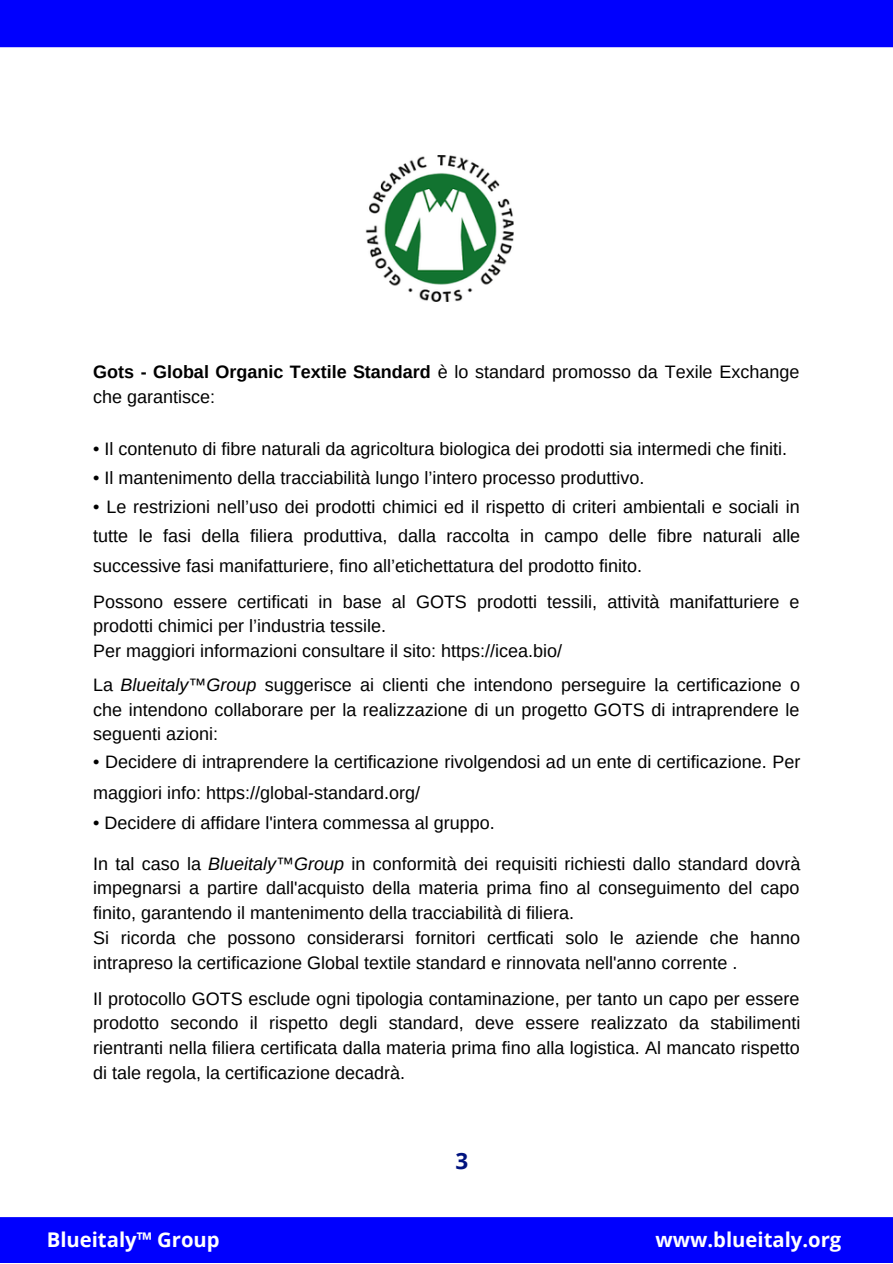
<style>
.page{position:relative;width:893px;height:1264px;background:#fff}
.page>*{position:absolute;margin:0;border:0;box-sizing:border-box;transform-origin:0 0}
.t1{font:700 22.5px "Open Sans";color:#00137f}
.t2{font:700 20.25px "Open Sans";color:#fff}
.t3{font:18px/24.8px "Arimo";color:#000}
.s1{font-weight:700}
.s2{font-style:italic}
</style>
<div class="page">
<div style="left:0;top:0;width:892px;height:47px;background:#0000fe"></div>
<div style="left:0;top:1217px;width:892px;height:45px;background:#0000fe"></div>
<img style="left:365px;top:155px;width:148px;height:147px">
<p class="t3" style="left:93px;top:359px;width:707px"><span class="s1">Gots - Global Organic Textile Standard</span> è lo standard promosso da Texile Exchange che garantisce:</p>
<p class="t3" style="left:93px;top:436px;width:695px">• Il contenuto di fibre naturali da agricoltura biologica dei prodotti sia intermedi che finiti.</p>
<p class="t3" style="left:93px;top:465px;width:552px">• Il mantenimento della tracciabilità lungo l’intero processo produttivo.</p>
<p class="t3" style="left:93px;top:492px;width:708px;line-height:29.2px;text-align:justify">• Le restrizioni nell’uso dei prodotti chimici ed il rispetto di criteri ambientali e sociali in tutte le fasi della filiera produttiva, dalla raccolta in campo delle fibre naturali alle successive fasi manifatturiere, fino all’etichettatura del prodotto finito.</p>
<p class="t3" style="left:93px;top:589px;width:707px">Possono essere certificati in base al GOTS prodotti tessili, attività manifatturiere e prodotti chimici per l’industria tessile.<br>Per maggiori informazioni consultare il sito: https://icea.bio/</p>
<p class="t3" style="left:93px;top:672px;width:708px;text-align:justify">La <span class="s2">Blueitaly™Group</span> suggerisce ai clienti che intendono perseguire la certificazione o che intendono collaborare per la realizzazione di un progetto GOTS di intraprendere le seguenti azioni:</p>
<p class="t3" style="left:93px;top:747px;width:708px;line-height:30.3px">• Decidere di intraprendere la certificazione rivolgendosi ad un ente di certificazione. Per maggiori info: https://global-standard.org/</p>
<p class="t3" style="left:93px;top:810px;width:403px">• Decidere di affidare l'intera commessa al gruppo.</p>
<p class="t3" style="left:93px;top:851px;width:708px">In tal caso la <span class="s2">Blueitaly™Group</span> in conformità dei requisiti richiesti dallo standard dovrà impegnarsi a partire dall'acquisto della materia prima fino al conseguimento del capo finito, garantendo il mantenimento della tracciabilità di filiera.<br>Si ricorda che possono considerarsi fornitori certficati solo le aziende che hanno intrapreso la certificazione Global textile standard e rinnovata nell'anno corrente .</p>
<p class="t3" style="left:93px;top:986px;width:708px;text-align:justify">Il protocollo GOTS esclude ogni tipologia contaminazione, per tanto un capo per essere prodotto secondo il rispetto degli standard, deve essere realizzato da stabilimenti rientranti nella filiera certificata dalla materia prima fino alla logistica. Al mancato rispetto di tale regola, la certificazione decadrà.</p>
<p class="t1" style="left:455px;top:1144px;width:14px">3</p>
<p class="t2" style="left:47px;top:1225px;width:174px">Blueitaly™ Group</p>
<p class="t2" style="left:655px;top:1225px;width:187px">www.blueitaly.org</p>
</div>
